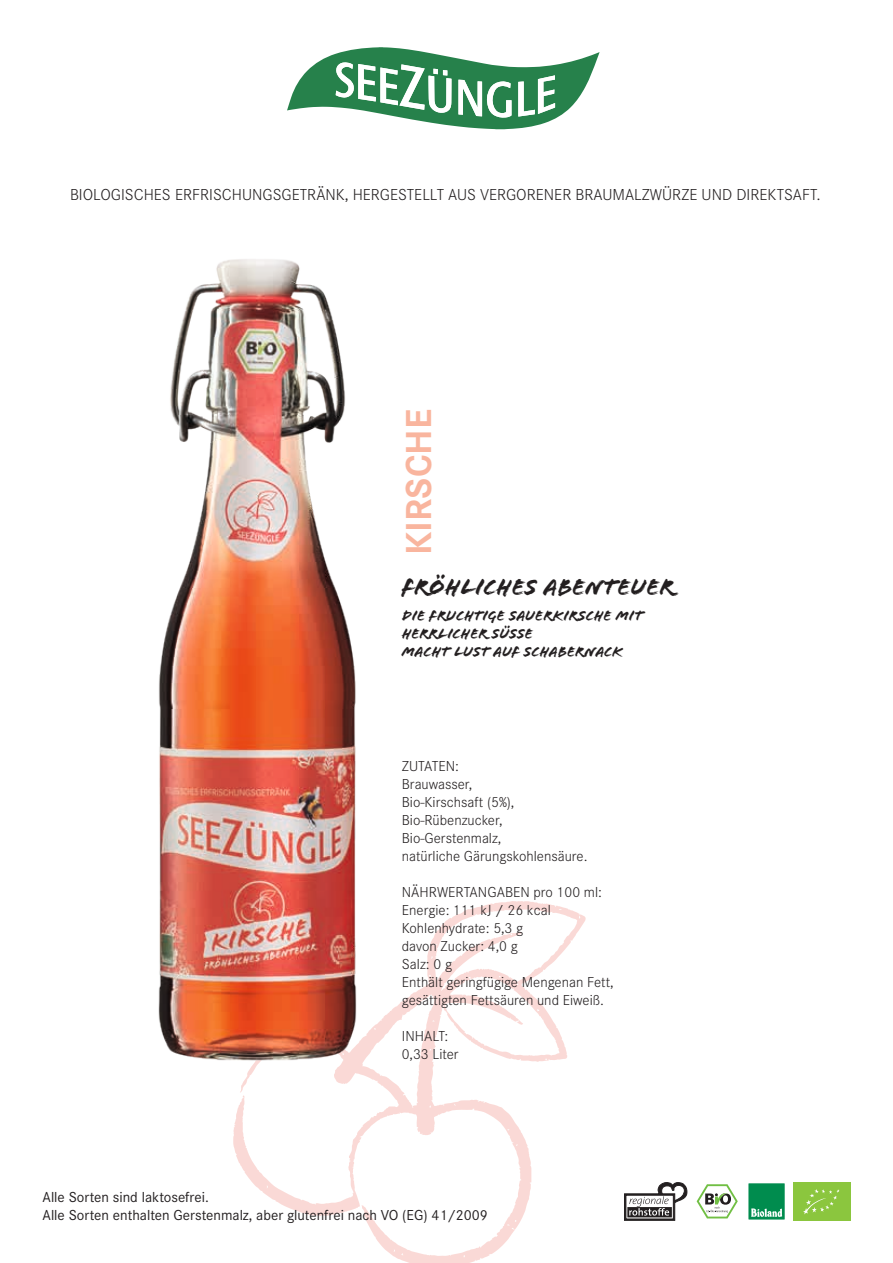
<style>
.page{position:relative;width:893px;height:1263px;background:#fff}
.page>*{position:absolute;margin:0;border:0;box-sizing:border-box;transform-origin:0 0}
.t1{font:700 37.5px "Corporate S";color:#f9b59e}
.t2{font:24px "Flood Std";color:#231f20}
.t3{font:300 16.5px "Corporate S";color:#231f20}
.t4{font:300 15px/18px "Corporate S";color:#231f20}
.t5{font:15px/18px "Corporate S";color:#231f20}
.t6{font:15px/18px "Flood Std";color:#231f20}
</style>
<div class="page">
<svg style="left:233px;top:901px;width:353px;height:362px"></svg>
<svg style="left:517px;top:1020px;width:6px;height:5px"></svg>
<img style="left:158px;top:259px;width:286px;height:859px">
<svg style="left:287px;top:47px;width:313px;height:82px"></svg>
<svg style="left:624px;top:1182px;width:63px;height:38px"></svg>
<svg style="left:696px;top:1184px;width:42px;height:35px"></svg>
<svg style="left:747px;top:1182px;width:39px;height:38px"></svg>
<div style="left:748px;top:1183px;width:37px;height:36px;background:#008c4e"></div>
<svg style="left:751px;top:1208px;width:31px;height:9px"></svg>
<div style="left:793px;top:1182px;width:57px;height:38px;background:#8bc63e"></div>
<svg style="left:803px;top:1189px;width:37px;height:25px"></svg>
<p class="t3" style="left:70px;top:184px;width:752px">BIOLOGISCHES ERFRISCHUNGSGETRÄNK, HERGESTELLT AUS VERGORENER BRAUMALZWÜRZE UND DIREKTSAFT.</p>
<h1 class="t1" style="left:393px;top:555px;width:147px;rotate:-90deg">KIRSCHE</h1>
<h2 class="t2" style="left:402px;top:573px;width:274px">fröhliches abenteuer</h2>
<p class="t6" style="left:402px;top:606px;width:243px">die fruchtige sauerkirsche mit herrlicher süße<br>macht lust auf schabernack</p>
<p class="t4" style="left:402px;top:757px;width:187px">ZUTATEN:<br>Brauwasser,<br>Bio-Kirschsaft (5%),<br>Bio-Rübenzucker,<br>Bio-Gerstenmalz,<br>natürliche Gärungskohlensäure.</p>
<p class="t4" style="left:402px;top:883px;width:213px">NÄHRWERTANGABEN pro 100 ml:<br>Energie: 111 kJ / 26 kcal<br>Kohlenhydrate: 5,3 g<br>davon Zucker: 4,0 g<br>Salz: 0 g<br>Enthält geringfügige Mengenan Fett, gesättigten Fettsäuren und Eiweiß.</p>
<p class="t4" style="left:402px;top:1027px;width:58px">INHALT:<br>0,33 Liter</p>
<p class="t5" style="left:43px;top:1187px;width:447px">Alle Sorten sind laktosefrei.<br>Alle Sorten enthalten Gerstenmalz, aber glutenfrei nach VO (EG) 41/2009</p>
</div>
